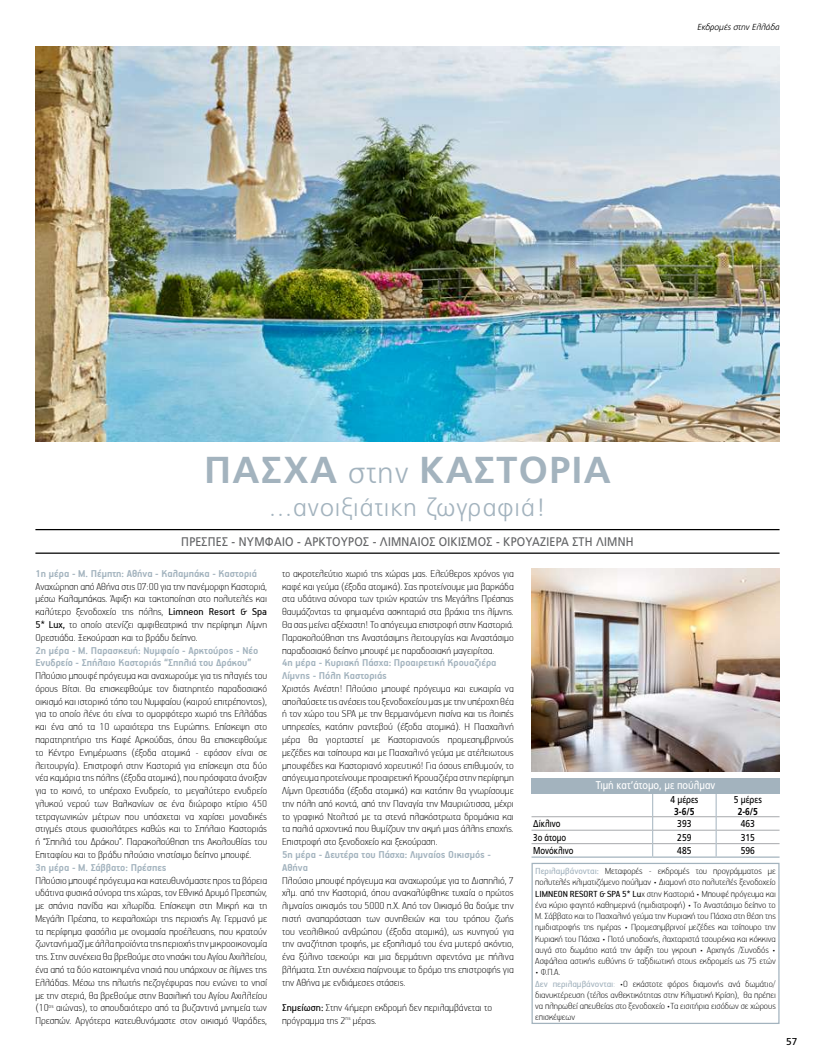
<style>
.page{position:relative;width:815px;height:1063px;background:#fff}
.page>*{position:absolute;margin:0;border:0;box-sizing:border-box;transform-origin:0 0}
.t1{font:700 37.5px "PF Catalog";letter-spacing:.04em;color:#a3b3be}
.t2{font:300 25px "PF Catalog";letter-spacing:.04em;color:#a3b3be}
.t3{font:12.5px "PF Catalog";letter-spacing:.02em;color:#636466;scale:.9 1}
.t4{font:100 11.25px/12.8px "PF Handbook Pro";color:#000;text-align:justify}
.t5{font:700 11.25px/12.8px "PF Handbook Pro";color:#a3b3be}
.t6{font:11.25px "PF Catalog";color:#fff;scale:.85 1}
.t7{font:100 10px/11.2px "PF Handbook Pro";color:#000;text-align:justify}
.t8{font:10px "PF Catalog";color:#000;scale:.85 1}
.t9{font:10px "PF Catalog";color:#000;scale:.8 1}
.t10{font:700 10px "PF Catalog";color:#000;scale:.85 1}
.t11{font:10px "PF Catalog";color:#000}
.t12{font:italic 300 8.75px "PF Catalog";color:#000}
.s1{font-weight:300;font-size:30px}
.s2{font-weight:400}
.s3{font-weight:400;color:#a3b3be}
.s4{color:#a3b3be}
</style>
<div class="page">
<hr style="left:35px;top:529px;width:745px;height:1px;background:#000">
<hr style="left:35px;top:553px;width:745px;height:1px;background:#000">
<img style="left:531px;top:568px;width:249px;height:203px">
<img style="left:35px;top:46px;width:745px;height:396px">
<div style="left:531px;top:863px;width:249px;height:161px;border:1px solid #a3b3be"></div>
<div style="left:531px;top:778px;width:249px;height:16px;background:#a3b3be"></div>
<hr style="left:531px;top:830px;width:121px;height:1px;background:#a7a9ac">
<hr style="left:653px;top:830px;width:63px;height:1px;background:#a7a9ac">
<hr style="left:716px;top:830px;width:64px;height:1px;background:#a7a9ac">
<hr style="left:531px;top:843px;width:121px;height:1px;background:#a7a9ac">
<hr style="left:653px;top:843px;width:63px;height:1px;background:#a7a9ac">
<hr style="left:716px;top:843px;width:64px;height:1px;background:#a7a9ac">
<hr style="left:531px;top:816px;width:121px;height:1px;background:#a7a9ac">
<hr style="left:653px;top:816px;width:63px;height:1px;background:#a7a9ac">
<hr style="left:716px;top:816px;width:64px;height:1px;background:#a7a9ac">
<hr style="left:531px;top:857px;width:122px;height:1px;background:#a3b3be">
<hr style="left:653px;top:857px;width:63px;height:1px;background:#a3b3be">
<hr style="left:716px;top:857px;width:64px;height:1px;background:#a3b3be">
<svg style="left:652px;top:794px;width:1px;height:63px"></svg>
<svg style="left:716px;top:794px;width:1px;height:63px"></svg>
<p class="t12" style="left:698px;top:22px;width:84px">Εκδρομές στην Ελλάδα</p>
<h1 class="t1" style="left:204px;top:448px;width:408px">ΠΑΣΧΑ <span class="s1">στην</span> ΚΑΣΤΟΡΙΑ</h1>
<h2 class="t2" style="left:269px;top:493px;width:278px">...ανοιξιάτικη ζωγραφιά!</h2>
<p class="t3" style="left:181px;top:535px;width:504px">ΠΡΈΣΠΕΣ - ΝΥΜΦΑΊΟ - ΑΡΚΤΟΎΡΟΣ - ΛΙΜΝΑΊΟΣ ΟΙΚΙΣΜΌΣ - ΚΡΟΥΑΖΙΈΡΑ ΣΤΗ ΛΊΜΝΗ</p>
<p class="t5" style="left:35px;top:567px;width:223px">1η μέρα - Μ. Πέμπτη: Αθήνα - Καλαμπάκα - Καστοριά</p>
<p class="t4" style="left:35px;top:579px;width:233px">Αναχώρηση από Αθήνα στις 07:00 για την πανέμορφη Καστοριά, μέσω Καλαμπάκας. Άφιξη και τακτοποίηση στο πολυτελές και καλύτερο ξενοδοχείο της πόλης, <span class="s2">Limneon Resort &amp; Spa 5* Lux,</span> το οποίο ατενίζει αμφιθεατρικά την περίφημη Λίμνη Ορεστιάδα. Ξεκούραση και το βράδυ δείπνο.</p>
<p class="t5" style="left:35px;top:643px;width:224px">2η μέρα - Μ. Παρασκευή: Νυμφαίο - Αρκτούρος - Νέο<br>Ενυδρείο - Σπήλαιο Καστοριάς “Σπηλιά του Δράκου”</p>
<p class="t4" style="left:35px;top:669px;width:233px">Πλούσιο μπουφέ πρόγευμα και αναχωρούμε για τις πλαγιές του όρους Βίτσι. Θα επισκεφθούμε τον διατηρητέο παραδοσιακό οικισμό και ιστορικό τόπο του Νυμφαίου (καιρού επιτρέποντος), για το οποίο λένε ότι είναι το ομορφότερο χωριό της Ελλάδας και ένα από τα 10 ωραιότερα της Ευρώπης. Επίσκεψη στο παρατηρητήριο της Καφέ Αρκούδας, όπου θα επισκεφθούμε το Κέντρο Ενημέρωσης (έξοδα ατομικά - εφόσον είναι σε λειτουργία). Επιστροφή στην Καστοριά για επίσκεψη στα δύο νέα καμάρια της πόλης (έξοδα ατομικά), που πρόσφατα άνοιξαν για το κοινό, το υπέροχο Ενυδρείο, το μεγαλύτερο ενυδρείο γλυκού νερού των Βαλκανίων σε ένα διώροφο κτίριο 450 τετραγωνικών μέτρων που υπόσχεται να χαρίσει μοναδικές στιγμές στους φυσιολάτρες καθώς και το Σπήλαιο Καστοριάς ή “Σπηλιά του Δράκου”. Παρακολούθηση της Ακολουθίας του Επιταφίου και το βράδυ πλούσιο νηστίσιμο δείπνο μπουφέ.</p>
<p class="t5" style="left:35px;top:861px;width:133px">3η μέρα - Μ. Σάββατο: Πρέσπες</p>
<p class="t4" style="left:35px;top:873px;width:233px">Πλούσιο μπουφέ πρόγευμα και κατευθυνόμαστε προς τα βόρεια υδάτινα φυσικά σύνορα της χώρας, τον Εθνικό Δρυμό Πρεσπών, με σπάνια πανίδα και χλωρίδα. Επίσκεψη στη Μικρή και τη Μεγάλη Πρέσπα, το κεφαλοχώρι της περιοχής Αγ. Γερμανό με τα περίφημα φασόλια με ονομασία προέλευσης, που κρατούν ζωντανή μαζί με άλλα προϊόντα της περιοχής την μικροοικονομία της. Στην συνέχεια θα βρεθούμε στο νησάκι του Αγίου Αχιλλείου, ένα από τα δύο κατοικημένα νησιά που υπάρχουν σε λίμνες της Ελλάδας. Μέσω της πλωτής πεζογέφυρας που ενώνει το νησί με την στεριά, θα βρεθούμε στην Βασιλική του Αγίου Αχιλλείου (10<sup>ος</sup> αιώνας), το σπουδαιότερο από τα βυζαντινά μνημεία των Πρεσπών. Αργότερα κατευθυνόμαστε στον οικισμό Ψαράδες,</p>
<p class="t4" style="left:282px;top:566px;width:233px">το ακροτελεύτιο χωριό της χώρας μας. Ελεύθερος χρόνος για καφέ και γεύμα (έξοδα ατομικά). Σας προτείνουμε μια βαρκάδα στα υδάτινα σύνορα των τριών κρατών της Μεγάλης Πρέσπας θαυμάζοντας τα φημισμένα ασκηταριά στα βράχια της λίμνης.<br>Θα σας μείνει αξέχαστη! Το απόγευμα επιστροφή στην Καστοριά.<br>Παρακολούθηση της Αναστάσιμης λειτουργίας και Αναστάσιμο παραδοσιακό δείπνο μπουφέ με παραδοσιακή μαγειρίτσα.</p>
<p class="t5" style="left:282px;top:656px;width:216px">4η μέρα - Κυριακή Πάσχα: Προαιρετική Κρουαζιέρα<br>Λίμνης - Πόλη Καστοριάς</p>
<p class="t4" style="left:282px;top:682px;width:233px">Χριστός Ανέστη! Πλούσιο μπουφέ πρόγευμα και ευκαιρία να απολαύσετε τις ανέσεις του ξενοδοχείου μας με την υπέροχη θέα ή τον χώρο του SPA με την θερμαινόμενη πισίνα και τις λοιπές υπηρεσίες, κατόπιν ραντεβού (έξοδα ατομικά). Η Πασχαλινή μέρα θα γιορταστεί με Καστοριανούς προμεσημβρινούς μεζέδες και τσίπουρα και με Πασχαλινό γεύμα με ατέλειωτους μπουφέδες και Καστοριανό χορευτικό! Για όσους επιθυμούν, το απόγευμα προτείνουμε προαιρετική Κρουαζιέρα στην περίφημη Λίμνη Ορεστιάδα (έξοδα ατομικά) και κατόπιν θα γνωρίσουμε την πόλη από κοντά, από την Παναγία την Μαυριώτισσα, μέχρι το γραφικό Ντολτσό με τα στενά πλακόστρωτα δρομάκια και τα παλιά αρχοντικά που θυμίζουν την ακμή μιας άλλης εποχής.<br>Επιστροφή στο ξενοδοχείο και ξεκούραση.</p>
<p class="t5" style="left:282px;top:848px;width:211px">5η μέρα - Δευτέρα του Πάσχα: Λιμναίος Οικισμός -<br>Αθήνα</p>
<p class="t4" style="left:282px;top:873px;width:233px">Πλούσιο μπουφέ πρόγευμα και αναχωρούμε για το Δισπηλιό, 7 χλμ. από την Καστοριά, όπου ανακαλύφθηκε τυχαία ο πρώτος λιμναίος οικισμός του 5000 π.Χ. Από τον Οικισμό θα δούμε την πιστή αναπαράσταση των συνηθειών και του τρόπου ζωής του νεολιθικού ανθρώπου (έξοδα ατομικά), ως κυνηγού για την αναζήτηση τροφής, με εξοπλισμό του ένα μυτερό ακόντιο, ένα ξύλινο τσεκούρι και μια δερμάτινη σφεντόνα με πήλινα βλήματα. Στη συνέχεια παίρνουμε το δρόμο της επιστροφής για την Αθήνα με ενδιάμεσες στάσεις.</p>
<p class="t4" style="left:282px;top:1001px;width:212px"><span class="s2">Σημείωση:</span> Στην 4ήμερη εκδρομή δεν περιλαμβάνεται το πρόγραμμα της 2<sup>ης</sup> μέρας.</p>
<p class="t6" style="left:596px;top:778px;width:142px">Τιµή κατ’άτοµο, με πούλμαν</p>
<p class="t8" style="left:670px;top:794px;width:35px">4 μέρες</p>
<p class="t10" style="left:674px;top:805px;width:25px">3-6/5</p>
<p class="t8" style="left:734px;top:794px;width:35px">5 μέρες</p>
<p class="t10" style="left:738px;top:805px;width:25px">2-6/5</p>
<p class="t9" style="left:533px;top:818px;width:35px">Δίκλινο</p>
<p class="t8" style="left:677px;top:818px;width:18px">393</p>
<p class="t8" style="left:741px;top:818px;width:18px">463</p>
<p class="t9" style="left:533px;top:831px;width:43px">3ο άτομο</p>
<p class="t8" style="left:677px;top:831px;width:18px">259</p>
<p class="t8" style="left:741px;top:831px;width:18px">315</p>
<p class="t9" style="left:533px;top:845px;width:52px">Μονόκλινο</p>
<p class="t8" style="left:677px;top:845px;width:18px">485</p>
<p class="t8" style="left:741px;top:845px;width:18px">596</p>
<p class="t7" style="left:535px;top:865px;width:242px"><span class="s3">Περιλαμβάνονται:</span> Μεταφορές - εκδρομές του προγράμματος με πολυτελές κλιματιζόμενο πούλμαν • Διαμονή στο πολυτελές ξενοδοχείο <span class="s2">LIMNEON RESORT &amp; SPA 5* Lu</span>x στην Καστοριά • Μπουφέ πρόγευμα και ένα κύριο φαγητό καθημερινά (ημιδιατροφή) • Το Αναστάσιμο δείπνο το Μ. Σάββατο και το Πασχαλινό γεύμα την Κυριακή του Πάσχα στη θέση της ημιδιατροφής της ημέρας • Προμεσημβρινοί μεζέδες και τσίπουρο την Κυριακή του Πάσχα • Ποτό υποδοχής, λαχταριστά τσουρέκια και κόκκινα αυγά στο δωμάτιο κατά την άφιξη του γκρουπ • Αρχηγός /Συνοδός • Ασφάλεια αστικής ευθύνης &amp; ταξιδιωτική στους εκδρομείς ως 75 ετών</p>
<p class="t7" style="left:535px;top:966px;width:242px;text-align:left">• Φ.Π.Α.<br><span class="s3">Δεν περιλαμβάνονται</span><span class="s4">:</span> •O εκάστοτε φόρος διαμονής ανά δωμάτιο/ διανυκτέρευση (τέλος ανθεκτικότητας στην Κλιματική Κρίση), θα πρέπει να πληρωθεί απευθείας στο ξενοδοχείο •Τα εισιτήρια εισόδων σε χώρους επισκέψεων</p>
<p class="t11" style="left:786px;top:1036px;width:13px">57</p>
</div>
